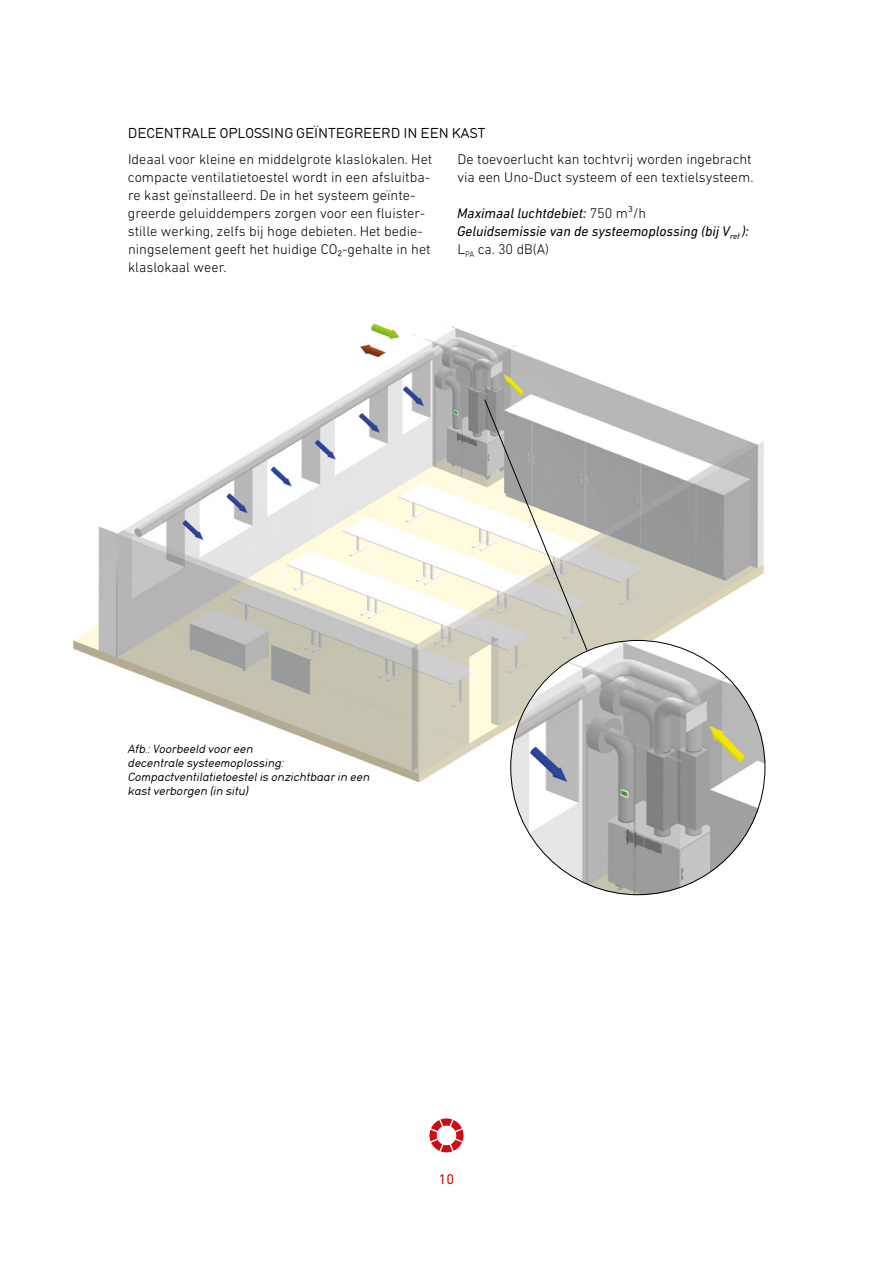
<style>
.page{position:relative;width:893px;height:1263px;background:#fff}
.page>*{position:absolute;margin:0;border:0;box-sizing:border-box;transform-origin:0 0}
.t1{font:300 14.25px/18px "DIN Next LT Pro";color:#000}
.t2{font:italic 14.25px/18px "DIN Next LT Pro";color:#000}
.t3{font:14.25px "DIN Next LT Pro";color:#d20a11}
.t4{font:13.5px "DIN17 SB";color:#000}
.t5{font:italic 11.25px/14.2px "DIN17 SB";color:#000}
.s1{font-weight:300;font-style:normal}
</style>
<div class="page">
<svg style="left:429px;top:1118px;width:34px;height:34px"></svg>
<img style="left:72px;top:323px;width:693px;height:462px">
<svg style="left:484px;top:399px;width:104px;height:253px"></svg>
<img style="left:510px;top:640px;width:255px;height:255px;border-radius:128px">
<p class="t4" style="left:128px;top:124px;width:359px">DECENTRALE OPLOSSING GEÏNTEGREERD IN EEN KAST</p>
<p class="t1" style="left:128px;top:150px;width:306px">Ideaal voor kleine en middelgrote klaslokalen. Het compacte ventilatietoestel wordt in een afsluitba&shy;re kast geïnstalleerd. De in het systeem geïnte&shy;greerde geluiddempers zorgen voor een fluister&shy;stille werking, zelfs bij hoge debieten. Het bedie&shy;ningselement geeft het huidige CO₂-gehalte in het klaslokaal weer.</p>
<p class="t1" style="left:457px;top:150px;width:298px">De toevoerlucht kan tochtvrij worden ingebracht via een Uno-Duct systeem of een textielsysteem.</p>
<p class="t2" style="left:457px;top:204px;width:293px">Maximaal luchtdebiet: <span class="s1">750 m³/h<br></span>Geluidsemissie van de systeemoplossing (bij V<sub>ref</sub> ):<br><span class="s1">L</span><sub>PA</sub> <span class="s1">ca. 30 dB(A)</span></p>
<p class="t5" style="left:128px;top:741px;width:246px">Afb.:Voorbeeld vooreen<br>decentrale systeemoplossing:<br>Compactventilatietoestelis onzichtbaarin een kastverborgen (in situ)</p>
<p class="t3" style="left:439px;top:1171px;width:17px">10</p>
</div>
